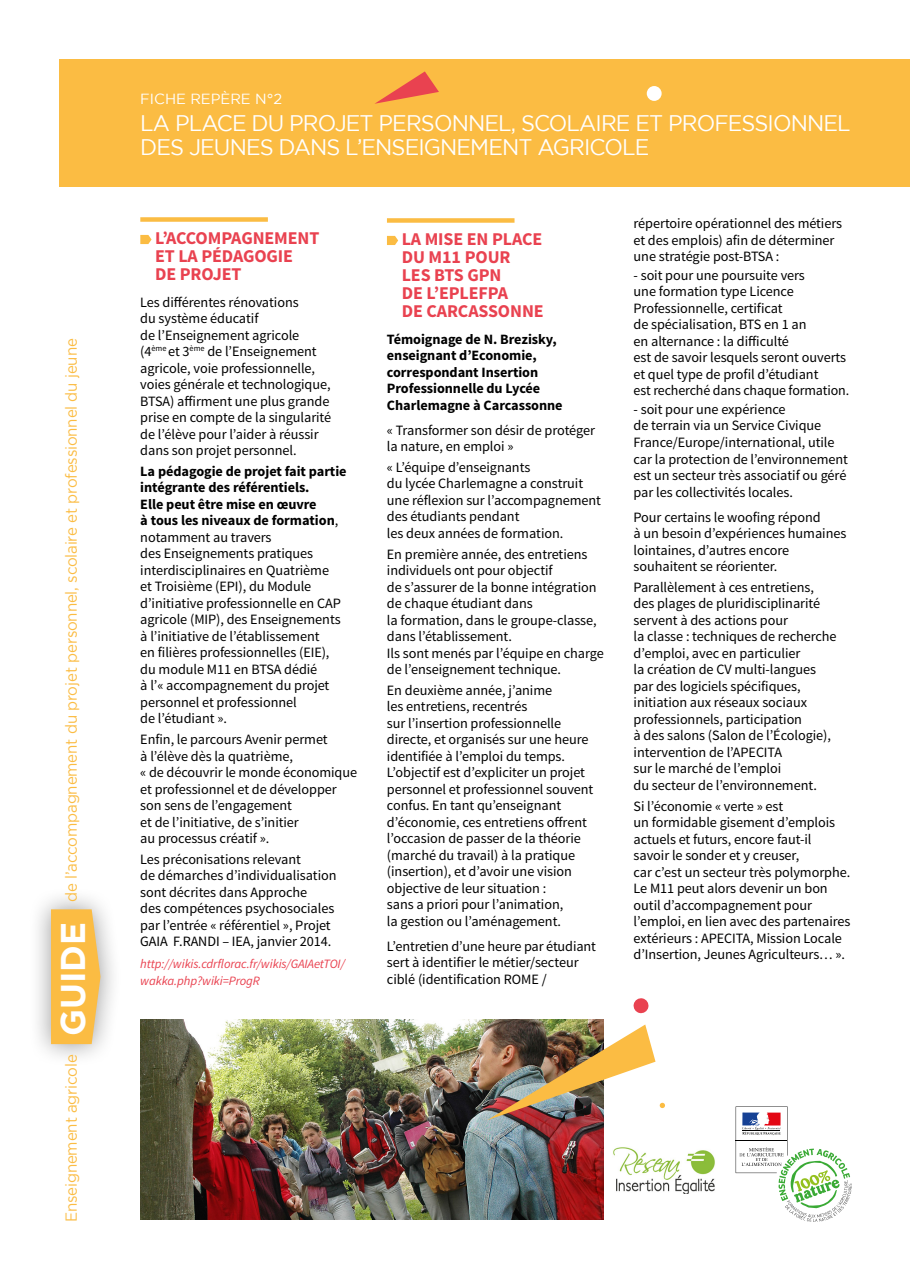
<style>
.page{position:relative;width:910px;height:1280px;background:#fff}
.page>*{position:absolute;margin:0;border:0;box-sizing:border-box;transform-origin:0 0}
.t1{font:700 34.2px "Gotham";color:#fff}
.t2{font:22.5px/24px "Gotham";letter-spacing:-.04em;color:#fff}
.t3{font:700 18px/18px "Source Sans Pro";letter-spacing:-.005em;color:#e94250}
.t4{font:15.9px "Gotham";letter-spacing:-.01em;color:#fbbc43;scale:.95 1}
.t5{font:14.7px "Gotham";color:#fff}
.t6{font:14.25px/16.5px "Source Sans Pro";letter-spacing:-.005em;color:#000}
.t7{font:700 14.25px/16.5px "Source Sans Pro";letter-spacing:-.005em;color:#000}
.t8{font:italic 12.75px/16.5px "Source Sans Pro";letter-spacing:-.01em;color:#e94250}
.s1{font-weight:700}
</style>
<div class="page">
<div style="left:140px;top:217px;width:128px;height:5px;background:#fbbc43"></div>
<svg style="left:140px;top:235px;width:12px;height:9px"></svg>
<div style="left:387px;top:218px;width:127px;height:5px;background:#fbbc43"></div>
<svg style="left:387px;top:236px;width:11px;height:9px"></svg>
<img style="left:140px;top:1020px;width:464px;height:199px">
<svg style="left:633px;top:998px;width:16px;height:16px"></svg>
<img style="left:487px;top:1024px;width:178px;height:96px">
<img style="left:613px;top:1147px;width:102px;height:47px">
<svg style="left:736px;top:1106px;width:116px;height:116px"></svg>
<div style="left:60px;top:60px;width:850px;height:127px;background:#fbbc43"></div>
<div style="left:647px;top:86px;width:15px;height:15px;background:#fff;border-radius:50%"></div>
<svg style="left:375px;top:71px;width:64px;height:33px"></svg>
<div style="left:28px;top:886px;width:95px;height:181px;background:#000;opacity:.4"></div>
<svg style="left:51px;top:909px;width:50px;height:135px;background:#f7be52"></svg>
<p class="t4" style="left:62px;top:902px;width:594px;rotate:-90deg">de l’accompagnement du projet personnel, scolaire et professionnel du jeune</p>
<p class="t1" style="left:53px;top:1036px;width:115px;rotate:-90deg">GUIDE</p>
<p class="t4" style="left:62px;top:1222px;width:178px;rotate:-90deg">Enseignement agricole</p>
<p class="t5" style="left:140px;top:91px;width:143px">FICHE REPÈRE N°2</p>
<p class="t2" style="left:140px;top:111px;width:712px">LA PLACE DU PROJET PERSONNEL, SCOLAIRE ET PROFESSIONNEL<br>DES JEUNES DANS L’ENSEIGNEMENT AGRICOLE</p>
<p class="t3" style="left:155px;top:230px;width:166px">L’ACCOMPAGNEMENT<br>ET LA PÉDAGOGIE<br>DE PROJET</p>
<p class="t6" style="left:140px;top:294px;width:192px">Les différentes rénovations<br>du système éducatif<br>de l’Enseignement agricole<br>(4<sup>ème</sup> et 3<sup>ème</sup> de l’Enseignement agricole, voie professionnelle, voies générale et technologique,<br>BTSA) affirment une plus grande prise en compte de la singularité de l’élève pour l’aider à réussir dans son projet personnel.</p>
<p class="t6" style="left:140px;top:463px;width:208px"><span class="s1">La pédagogie de projet fait partie intégrante des référentiels.<br>Elle peut être mise en œuvre<br>à tous les niveaux de formation</span>, notamment au travers<br>des Enseignements pratiques interdisciplinaires en Quatrième<br>et Troisième (EPI), du Module d’initiative professionnelle en CAP agricole (MIP), des Enseignements à l’initiative de l’établissement<br>en filières professionnelles (EIE), du module M11 en BTSA dédié<br>à l’« accompagnement du projet personnel et professionnel<br>de l’étudiant ».</p>
<p class="t6" style="left:140px;top:731px;width:218px">Enfin, le parcours Avenir permet<br>à l’élève dès la quatrième,<br>« de découvrir le monde économique et professionnel et de développer son sens de l’engagement<br>et de l’initiative, de s’initier<br>au processus créatif ».</p>
<p class="t6" style="left:140px;top:851px;width:198px">Les préconisations relevant<br>de démarches d’individualisation sont décrites dans Approche<br>des compétences psychosociales par l’entrée « référentiel », Projet<br>GAIA F.RANDI – IEA, janvier 2014.</p>
<p class="t8" style="left:140px;top:956px;width:206px">http://wikis.cdrflorac.fr/wikis/GAIAetTOI/ wakka.php?wiki=ProgR</p>
<p class="t3" style="left:402px;top:231px;width:143px">LA MISE EN PLACE<br>DU M11 POUR<br>LES BTS GPN<br>DE L’EPLEFPA<br>DE CARCASSONNE</p>
<p class="t7" style="left:387px;top:331px;width:177px">Témoignage de N. Brezisky, enseignant d’Economie, correspondant Insertion<br>Professionnelle du Lycée<br>Charlemagne à Carcassonne</p>
<p class="t6" style="left:387px;top:422px;width:210px">« Transformer son désir de protéger la nature, en emploi »</p>
<p class="t6" style="left:387px;top:459px;width:216px">« L’équipe d’enseignants<br>du lycée Charlemagne a construit une réflexion sur l’accompagnement des étudiants pendant<br>les deux années de formation.</p>
<p class="t6" style="left:387px;top:546px;width:218px">En première année, des entretiens individuels ont pour objectif<br>de s’assurer de la bonne intégration de chaque étudiant dans<br>la formation, dans le groupe-classe, dans l’établissement.<br>Ils sont menés par l’équipe en charge de l’enseignement technique.</p>
<p class="t6" style="left:387px;top:682px;width:208px">En deuxième année, j’anime<br>les entretiens, recentrés<br>sur l’insertion professionnelle directe, et organisés sur une heure identifiée à l’emploi du temps.<br>L’objectif est d’expliciter un projet personnel et professionnel souvent confus. En tant qu’enseignant d’économie, ces entretiens offrent l’occasion de passer de la théorie (marché du travail) à la pratique (insertion), et d’avoir une vision objective de leur situation :<br>sans a priori pour l’animation,<br>la gestion ou l’aménagement.</p>
<p class="t6" style="left:387px;top:938px;width:211px">L’entretien d’une heure par étudiant sert à identifier le métier/secteur ciblé (identification ROME /</p>
<p class="t6" style="left:634px;top:215px;width:210px">répertoire opérationnel des métiers et des emplois) afin de déterminer une stratégie post-BTSA :</p>
<p class="t6" style="left:634px;top:267px;width:217px">- soit pour une poursuite vers<br>une formation type Licence<br>Professionnelle, certificat<br>de spécialisation, BTS en 1 an<br>en alternance : la difficulté<br>est de savoir lesquels seront ouverts et quel type de profil d’étudiant<br>est recherché dans chaque formation.</p>
<p class="t6" style="left:634px;top:401px;width:216px">- soit pour une expérience<br>de terrain via un Service Civique France/Europe/international, utile car la protection de l’environnement est un secteur très associatif ou géré par les collectivités locales.</p>
<p class="t6" style="left:634px;top:509px;width:214px">Pour certains le woofing répond<br>à un besoin d’expériences humaines lointaines, d’autres encore souhaitent se réorienter.</p>
<p class="t6" style="left:634px;top:579px;width:205px">Parallèlement à ces entretiens, des plages de pluridisciplinarité servent à des actions pour<br>la classe : techniques de recherche d’emploi, avec en particulier<br>la création de CV multi-langues par des logiciels spécifiques, initiation aux réseaux sociaux professionnels, participation<br>à des salons (Salon de l’Écologie), intervention de l’APECITA<br>sur le marché de l’emploi<br>du secteur de l’environnement.</p>
<p class="t6" style="left:634px;top:798px;width:218px">Si l’économie « verte » est<br>un formidable gisement d’emplois actuels et futurs, encore faut-il savoir le sonder et y creuser,<br>car c’est un secteur très polymorphe.<br>Le M11 peut alors devenir un bon outil d’accompagnement pour l’emploi, en lien avec des partenaires extérieurs : APECITA, Mission Locale d’Insertion, Jeunes Agriculteurs… ».</p>
</div>
